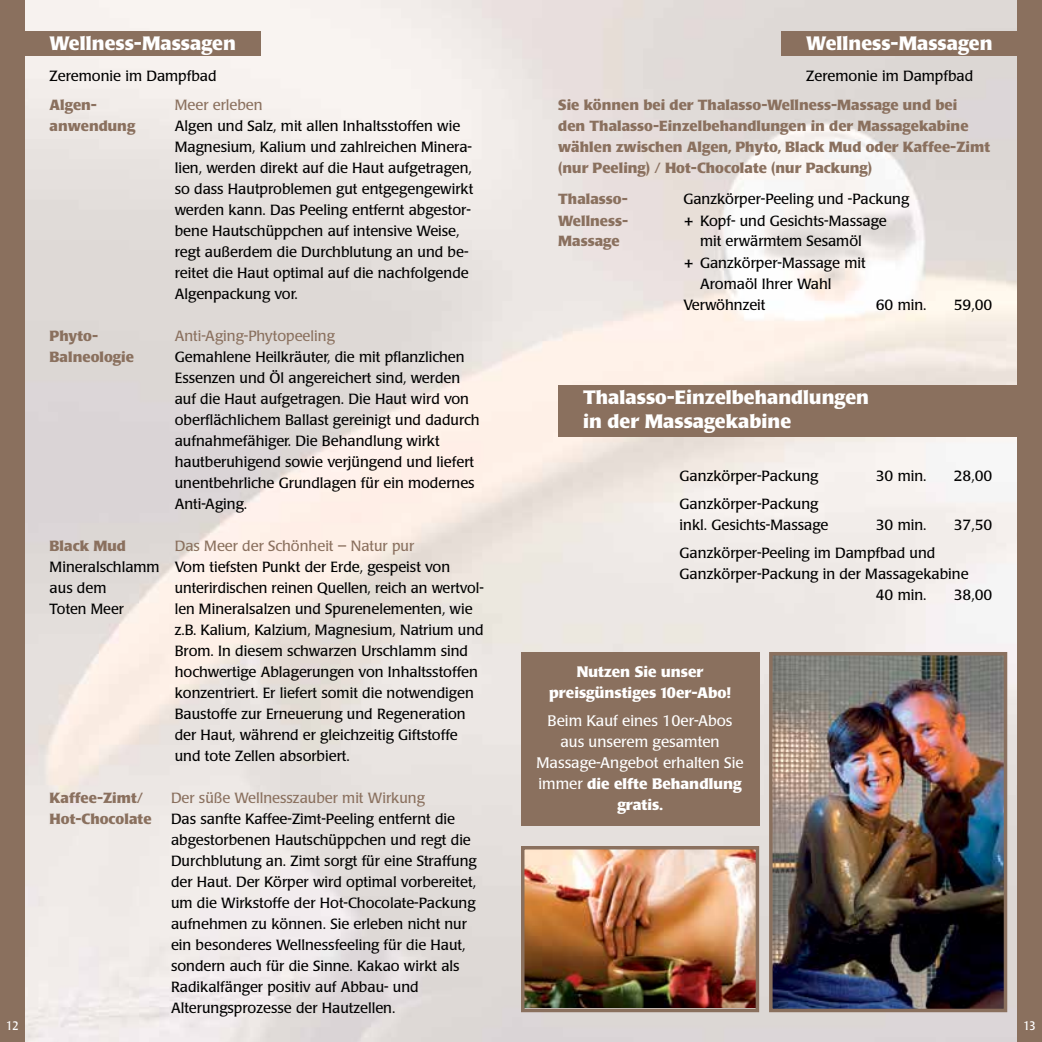
<style>
.page{position:relative;width:1042px;height:1042px;background:#fff}
.page>*{position:absolute;margin:0;border:0;box-sizing:border-box;transform-origin:0 0}
.t1{font:700 19.25px/23.1px "Laudatio Pro";color:#fff}
.t2{font:15.05px/21px "Laudatio Pro";color:#fff;text-align:center}
.t3{font:700 15.05px/21px "Laudatio Pro";color:#fff;text-align:center}
.t4{font:14.53px/21px "Laudatio Pro";color:#000}
.t5{font:700 14.53px/21px "Laudatio Pro";color:#8a705e}
.t6{font:14.53px "Laudatio Pro";color:#8a705e}
.t7{font:condensed 12.25px "Laudatio Pro";color:#fff}
.s1{font-weight:700}
</style>
<div class="page">
<img style="left:25px;top:0;width:992px;height:1042px">
<div style="left:0;top:0;width:25px;height:1042px;background:#8a705e"></div>
<div style="left:25px;top:31px;width:235px;height:25px;background:#8a705e"></div>
<div style="left:1017px;top:0;width:25px;height:1042px;background:#8a705e"></div>
<div style="left:781px;top:31px;width:236px;height:25px;background:#8a705e"></div>
<div style="left:558px;top:385px;width:459px;height:52px;background:#8a705e"></div>
<img style="left:774px;top:657px;width:228px;height:350px">
<div style="left:769px;top:652px;width:238px;height:360px;border:4px solid #8a705e"></div>
<img style="left:526px;top:851px;width:228px;height:156px">
<div style="left:521px;top:846px;width:238px;height:166px;border:4px solid #8a705e"></div>
<div style="left:521px;top:652px;width:238px;height:173px;background:#8a705e"></div>
<p class="t7" style="left:6px;top:1017px;width:14px">12</p>
<h1 class="t1" style="left:50px;top:32px;width:188px">Wellness-Massagen</h1>
<h1 class="t1" style="left:806px;top:32px;width:188px">Wellness-Massagen</h1>
<p class="t4" style="left:50px;top:66px;width:168px">Zeremonie im Dampfbad</p>
<p class="t4" style="left:806px;top:66px;width:168px">Zeremonie im Dampfbad</p>
<p class="t5" style="left:50px;top:94px;width:49px">Algen-</p>
<p class="t6" style="left:175px;top:95px;width:89px">Meer erleben</p>
<p class="t5" style="left:50px;top:115px;width:87px">anwendung</p>
<p class="t4" style="left:175px;top:115px;width:300px">Algen und Salz, mit allen Inhaltsstoffen wie Magnesium, Kalium und zahlreichen Minera&shy;lien, werden direkt auf die Haut aufgetragen, so dass Hautproblemen gut entgegengewirkt werden kann. Das Peeling entfernt abgestor&shy;bene Hautschüppchen auf intensive Weise, regt außerdem die Durchblutung an und be&shy;reitet die Haut optimal auf die nachfolgende Algenpackung vor.</p>
<p class="t5" style="left:50px;top:325px;width:50px">Phyto-</p>
<p class="t6" style="left:175px;top:326px;width:162px">Anti-Aging-Phytopeeling</p>
<p class="t5" style="left:50px;top:346px;width:86px">Balneologie</p>
<p class="t4" style="left:175px;top:346px;width:306px">Gemahlene Heilkräuter, die mit pflanzlichen Essenzen und Öl angereichert sind, werden auf die Haut aufgetragen. Die Haut wird von oberflächlichem Ballast gereinigt und dadurch aufnahmefähiger. Die Behandlung wirkt hautberuhigend sowie verjüngend und liefert unentbehrliche Grundlagen für ein modernes Anti-Aging.</p>
<p class="t5" style="left:50px;top:535px;width:78px">Black Mud</p>
<p class="t6" style="left:175px;top:536px;width:241px">Das Meer der Schönheit – Natur pur</p>
<p class="t4" style="left:50px;top:556px;width:402px">Mineralschlamm Vom tiefsten Punkt der Erde, gespeist von aus dem</p>
<p class="t4" style="left:175px;top:577px;width:310px">unterirdischen reinen Quellen, reich an wertvol-</p>
<p class="t4" style="left:50px;top:598px;width:76px">Toten Meer</p>
<p class="t4" style="left:175px;top:598px;width:310px">len Mineralsalzen und Spurenelementen, wie z.B. Kalium, Kalzium, Magnesium, Natrium und Brom. In diesem schwarzen Urschlamm sind hochwertige Ablagerungen von Inhaltsstoffen konzentriert. Er liefert somit die notwendigen Baustoffe zur Erneuerung und Regeneration der Haut, während er gleichzeitig Giftstoffe und tote Zellen absorbiert.</p>
<p class="t5" style="left:50px;top:787px;width:95px">Kaffee-Zimt/</p>
<p class="t6" style="left:171px;top:788px;width:255px">Der süße Wellnesszauber mit Wirkung</p>
<p class="t5" style="left:50px;top:808px;width:103px">Hot-Chocolate</p>
<p class="t4" style="left:171px;top:808px;width:307px">Das sanfte Kaffee-Zimt-Peeling entfernt die abgestorbenen Hautschüppchen und regt die Durchblutung an. Zimt sorgt für eine Straffung der Haut. Der Körper wird optimal vorbereitet, um die Wirkstoffe der Hot-Chocolate-Packung aufnehmen zu können. Sie erleben nicht nur ein besonderes Wellnessfeeling für die Haut, sondern auch für die Sinne. Kakao wirkt als Radikalfänger positiv auf Abbau- und Alterungsprozesse der Hautzellen.</p>
<p class="t5" style="left:558px;top:94px;width:433px">Sie können bei der Thalasso-Wellness-Massage und bei<br>den Thalasso-Einzelbehandlungen in der Massagekabine wählen zwischen Algen, Phyto, Black Mud oder Kaffee-Zimt (nur Peeling) / Hot-Chocolate (nur Packung)</p>
<p class="t5" style="left:558px;top:189px;width:71px">Thalasso-</p>
<p class="t4" style="left:683px;top:189px;width:227px">Ganzkörper-Peeling und -Packung</p>
<p class="t5" style="left:558px;top:210px;width:72px">Wellness-</p>
<p class="t4" style="left:683px;top:210px;width:205px">+ Kopf- und Gesichts-Massage</p>
<p class="t5" style="left:558px;top:231px;width:63px">Massage</p>
<p class="t4" style="left:700px;top:231px;width:163px">mit erwärmtem Sesamöl</p>
<p class="t4" style="left:683px;top:252px;width:184px">+ Ganzkörper-Massage mit</p>
<p class="t4" style="left:700px;top:273px;width:133px">Aromaöl Ihrer Wahl</p>
<p class="t4" style="left:683px;top:294px;width:84px">Verwöhnzeit</p>
<p class="t4" style="left:876px;top:294px;width:52px">60 min.</p>
<p class="t4" style="left:954px;top:294px;width:40px">59,00</p>
<h1 class="t1" style="left:583px;top:386px;width:287px">Thalasso-Einzelbehandlungen in der Massagekabine</h1>
<p class="t4" style="left:679px;top:465px;width:140px">Ganzkörper-Packung</p>
<p class="t4" style="left:876px;top:465px;width:52px">30 min.</p>
<p class="t4" style="left:954px;top:465px;width:40px">28,00</p>
<p class="t4" style="left:679px;top:493px;width:150px">Ganzkörper-Packung inkl. Gesichts-Massage</p>
<p class="t4" style="left:876px;top:514px;width:52px">30 min.</p>
<p class="t4" style="left:954px;top:514px;width:40px">37,50</p>
<p class="t4" style="left:679px;top:543px;width:257px">Ganzkörper-Peeling im Dampfbad und</p>
<p class="t4" style="left:679px;top:564px;width:291px">Ganzkörper-Packung in der Massagekabine</p>
<p class="t4" style="left:876px;top:585px;width:52px">40 min.</p>
<p class="t4" style="left:954px;top:585px;width:40px">38,00</p>
<p class="t3" style="left:549px;top:661px;width:183px">Nutzen Sie unser preisgünstiges 10er-Abo!</p>
<p class="t2" style="left:536px;top:710px;width:209px">Beim Kauf eines 10er-Abos aus unserem gesamten<br>Massage-Angebot erhalten Sie immer <span class="s1">die elfte Behandlung gratis.</span></p>
<p class="t7" style="left:1023px;top:1017px;width:14px">13</p>
</div>
